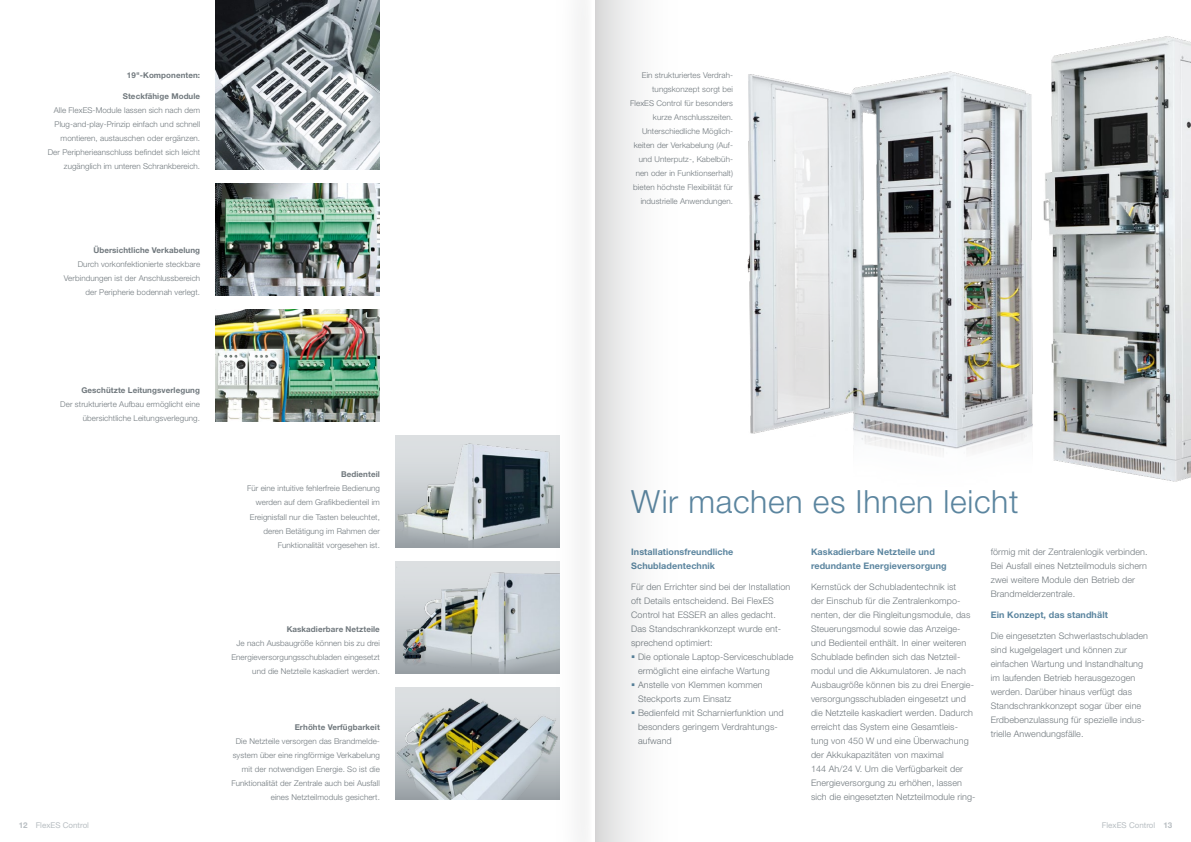
<style>
.page{position:relative;width:1191px;height:842px;background:#fff}
.page>*{position:absolute;margin:0;border:0;box-sizing:border-box;transform-origin:0 0}
.t1{font:300 32px "Helvetica Neue LT Std";letter-spacing:.02em;color:#5b859f}
.t2{font:300 9px/14px "Helvetica Neue LT Std";letter-spacing:.01em;color:#70787d}
.t3{font:700 9px/14px "Helvetica Neue LT Std";letter-spacing:.01em;color:#5b859f}
.t4{font:300 8px/14px "Helvetica Neue LT Std";letter-spacing:.01em;color:#70787d;text-align:right}
.t5{font:700 8px "Helvetica Neue LT Std";letter-spacing:.01em;color:#70787d}
.t6{font:8px "Helvetica Neue LT Std";color:#b8bec2}
.s1{color:#5b859f}
.s2{font-weight:700}
</style>
<div class="page">
<img style="left:215px;top:0;width:165px;height:169px">
<img style="left:215px;top:183px;width:165px;height:112px">
<img style="left:215px;top:309px;width:165px;height:112px">
<img style="left:395px;top:435px;width:158px;height:112px">
<img style="left:395px;top:561px;width:158px;height:112px">
<div style="left:395px;top:687px;width:165px;height:112px;background:#dbdfe1"></div>
<img style="left:395px;top:698px;width:158px;height:101px">
<img style="left:747px;top:74px;width:164px;height:377px">
<img style="left:911px;top:36px;width:280px;height:446px">
<div style="left:595px;top:0;width:85px;height:842px;background:linear-gradient(to right,#ddddde,#fff)"></div>
<svg style="left:553px;top:6px;width:32px;height:832px"></svg>
<p class="t5" style="left:127px;top:71px;width:75px">19"-Komponenten:</p>
<p class="t5" style="left:123px;top:92px;width:79px">Steckfähige Module</p>
<p class="t4" style="left:48px;top:103px;width:154px">Alle FlexES-Module lassen sich nach dem Plug-and-play-Prinzip einfach und schnell montieren, austauschen oder ergänzen.<br>Der Peripherieanschluss befindet sich leicht zugänglich im unteren Schrankbereich.</p>
<p class="t5" style="left:93px;top:246px;width:108px">Übersichtliche Verkabelung</p>
<p class="t4" style="left:64px;top:257px;width:138px">Durch vorkonfektionierte steckbare<br>Verbindungen ist der Anschlussbereich der Peripherie bodennah verlegt.</p>
<p class="t5" style="left:81px;top:386px;width:120px">Geschützte Leitungsverlegung</p>
<p class="t4" style="left:60px;top:397px;width:141px">Der strukturierte Aufbau ermöglicht eine übersichtliche Leitungsverlegung.</p>
<p class="t5" style="left:341px;top:470px;width:40px">Bedienteil</p>
<p class="t4" style="left:247px;top:481px;width:134px">Für eine intuitive fehlerfreie Bedienung werden auf dem Grafikbedienteil im Ereignisfall nur die Tasten beleuchtet, deren Betätigung im Rahmen der Funktionalität vorgesehen ist.</p>
<p class="t5" style="left:287px;top:624px;width:95px">Kaskadierbare Netzteile</p>
<p class="t4" style="left:231px;top:635px;width:150px">Je nach Ausbaugröße können bis zu drei<br>Energieversorgungsschubladen eingesetzt und die Netzteile kaskadiert werden.</p>
<p class="t5" style="left:295px;top:722px;width:87px">Erhöhte Verfügbarkeit</p>
<p class="t4" style="left:231px;top:733px;width:150px">Die Netzteile versorgen das Brandmelde&shy;system über eine ringförmige Verkabelung mit der notwendigen Energie. So ist die Funktionalität der Zentrale auch bei Ausfall eines Netzteilmoduls gesichert.</p>
<p class="t4" style="left:630px;top:68px;width:104px">Ein strukturiertes Verdrah&shy;tungskonzept sorgt bei<br>FlexES Control für besonders kurze Anschlusszeiten.<br>Unterschiedliche Möglich&shy;keiten der Verkabelung (Auf&shy;und Unterputz-, Kabelbüh&shy;nen oder in Funktionserhalt) bieten höchste Flexibilität für industrielle Anwendungen.</p>
<h1 class="t1" style="left:631px;top:481px;width:389px">Wir machen es Ihnen leicht</h1>
<p class="t3" style="left:631px;top:544px;width:104px">Installationsfreundliche<br>Schubladentechnik</p>
<p class="t2" style="left:631px;top:579px;width:161px">Für den Errichter sind bei der Installation oft Details entscheidend. Bei FlexES Control hat ESSER an alles gedacht.<br>Das Standschrankkonzept wurde ent&shy;sprechend optimiert:</p>
<p class="t2" style="left:638px;top:649px;width:157px;text-indent:-7px"><span class="s1">▪</span> Die optionale Laptop-Serviceschublade ermöglicht eine einfache Wartung</p>
<p class="t2" style="left:638px;top:677px;width:126px;text-indent:-7px"><span class="s1">▪</span> Anstelle von Klemmen kommen<br>Steckports zum Einsatz</p>
<p class="t2" style="left:638px;top:705px;width:147px;text-indent:-7px"><span class="s1">▪</span> Bedienfeld mit Scharnierfunktion und besonders geringem Verdrahtungs&shy;aufwand</p>
<p class="t3" style="left:811px;top:544px;width:137px">Kaskadierbare Netzteile und redundante Energieversorgung</p>
<p class="t2" style="left:811px;top:579px;width:166px">Kernstück der Schubladentechnik ist<br>der Einschub für die Zentralenkompo&shy;nenten, der die Ringleitungsmodule, das Steuerungsmodul sowie das Anzeige&shy;und Bedienteil enthält. In einer weiteren Schublade befinden sich das Netzteil&shy;modul und die Akkumulatoren. Je nach Ausbaugröße können bis zu drei Energie&shy;versorgungsschubladen eingesetzt und die Netzteile kaskadiert werden. Dadurch erreicht das System eine Gesamtleis&shy;tung von 450 W und eine Überwachung der Akkukapazitäten von maximal<br>144 Ah/24 V. Um die Verfügbarkeit der Energieversorgung zu erhöhen, lassen sich die eingesetzten Netzteilmodule ring-</p>
<p class="t2" style="left:990px;top:544px;width:158px">förmig mit der Zentralenlogik verbinden.<br>Bei Ausfall eines Netzteilmoduls sichern zwei weitere Module den Betrieb der Brandmelderzentrale.</p>
<p class="t3" style="left:990px;top:607px;width:119px">Ein Konzept, das standhält</p>
<p class="t2" style="left:990px;top:628px;width:159px">Die eingesetzten Schwerlastschubladen sind kugelgelagert und können zur einfachen Wartung und Instandhaltung im laufenden Betrieb herausgezogen werden. Darüber hinaus verfügt das Standschrankkonzept sogar über eine Erdbebenzulassung für spezielle indus&shy;trielle Anwendungsfälle.</p>
<p class="t6" style="left:19px;top:820px;width:72px"><span class="s2">12</span> FlexES Control</p>
<p class="t6" style="left:1102px;top:820px;width:72px">FlexES Control <span class="s2">13</span></p>
</div>
